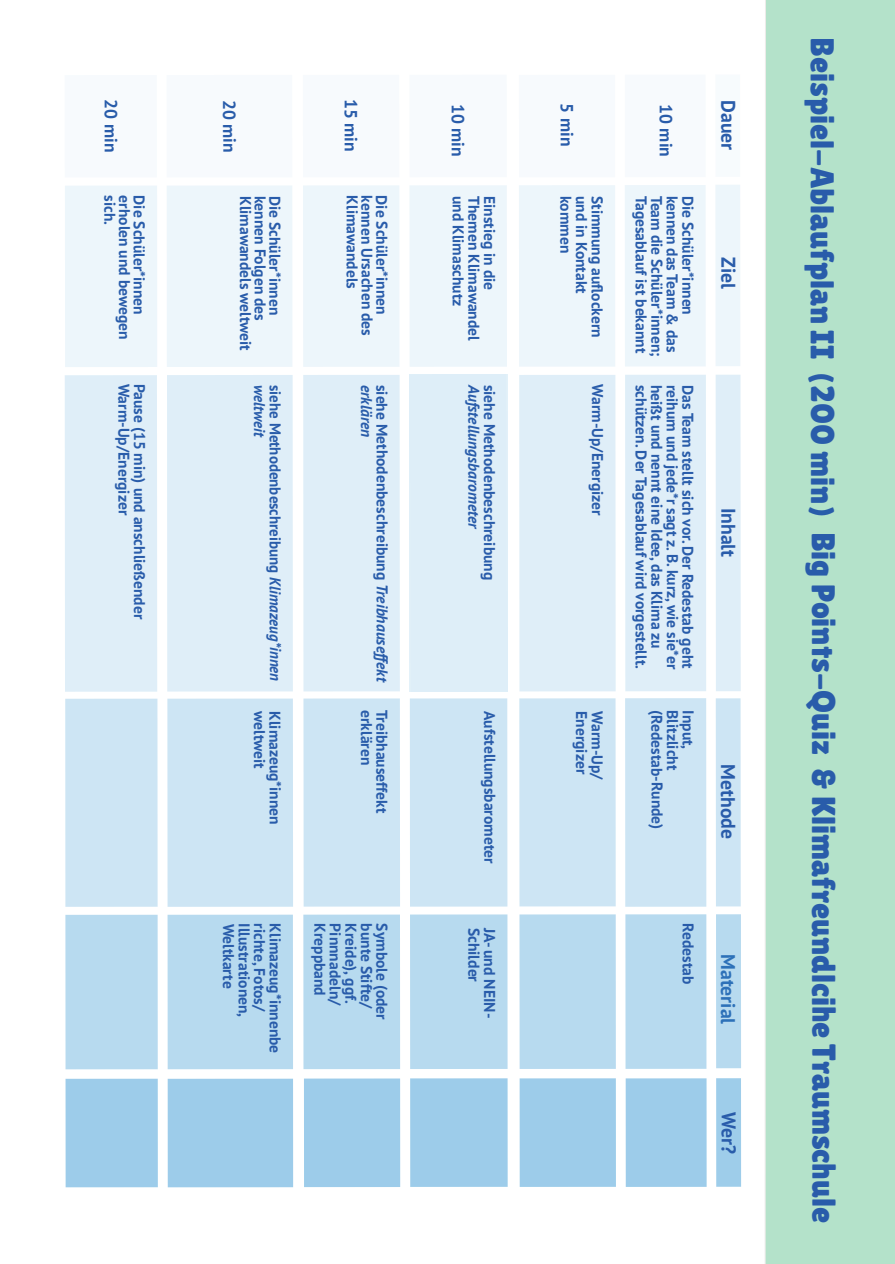
<style>
.page{position:relative;width:895px;height:1264px;background:#fff}
.page>*{position:absolute;margin:0;border:0;box-sizing:border-box;transform-origin:0 0}
.t1{font:33px "Lilita One";color:#295caa}
.t2{font:700 19.8px "PT Sans";color:#295caa}
.t3{font:700 17.55px "PT Sans";color:#295caa}
.t4{font:700 15.75px "PT Sans";color:#295caa}
.t5{font:700 15.6px/15.6px "PT Sans";color:#295caa}
.t6{font:700 15.6px/15.6px "PT Sans";color:#295caa;scale:.96 1}
.t7{font:italic 700 15.6px "PT Sans";color:#295caa}
.s1{font-style:italic}
</style>
<div class="page">
<div style="left:765px;top:0;width:129px;height:1264px;background:#b4e2ca"></div>
<div style="left:625px;top:914px;width:81px;height:155px;background:#b7daef"></div>
<div style="left:167px;top:915px;width:126px;height:154px;background:#b7daef"></div>
<div style="left:519px;top:914px;width:96px;height:155px;background:#b7daef"></div>
<div style="left:303px;top:915px;width:97px;height:154px;background:#b7daef"></div>
<div style="left:519px;top:375px;width:96px;height:316px;background:#dfeef8"></div>
<div style="left:625px;top:375px;width:81px;height:316px;background:#dfeef8"></div>
<div style="left:409px;top:185px;width:98px;height:182px;background:#edf6fb"></div>
<div style="left:518px;top:185px;width:97px;height:182px;background:#edf6fb"></div>
<div style="left:624px;top:185px;width:81px;height:182px;background:#edf6fb"></div>
<div style="left:409px;top:75px;width:97px;height:102px;background:#f7fafd"></div>
<div style="left:518px;top:75px;width:97px;height:102px;background:#f7fafd"></div>
<div style="left:624px;top:75px;width:81px;height:102px;background:#f7fafd"></div>
<div style="left:715px;top:375px;width:25px;height:316px;background:#dfeef8"></div>
<div style="left:715px;top:74px;width:25px;height:103px;background:#f7fbfd"></div>
<div style="left:715px;top:185px;width:25px;height:181px;background:#edf6fb"></div>
<div style="left:167px;top:375px;width:126px;height:317px;background:#dfeef8"></div>
<div style="left:303px;top:375px;width:97px;height:316px;background:#dfeef8"></div>
<div style="left:167px;top:185px;width:125px;height:182px;background:#edf6fb"></div>
<div style="left:303px;top:185px;width:96px;height:182px;background:#edf6fb"></div>
<div style="left:166px;top:75px;width:126px;height:102px;background:#f7fafd"></div>
<div style="left:303px;top:75px;width:96px;height:102px;background:#f7fafd"></div>
<div style="left:65px;top:375px;width:92px;height:317px;background:#dfeef8"></div>
<div style="left:65px;top:186px;width:92px;height:181px;background:#edf6fb"></div>
<div style="left:65px;top:75px;width:92px;height:103px;background:#f7fafd"></div>
<div style="left:167px;top:699px;width:126px;height:208px;background:#cde5f4"></div>
<div style="left:303px;top:698px;width:97px;height:209px;background:#cde5f4"></div>
<div style="left:409px;top:698px;width:98px;height:209px;background:#cde5f4"></div>
<div style="left:625px;top:698px;width:81px;height:209px;background:#cde5f4"></div>
<div style="left:519px;top:698px;width:96px;height:208px;background:#cde5f4"></div>
<div style="left:715px;top:698px;width:25px;height:208px;background:#cde5f4"></div>
<div style="left:65px;top:699px;width:92px;height:208px;background:#cde5f4"></div>
<div style="left:168px;top:1079px;width:125px;height:108px;background:#9dccea"></div>
<div style="left:304px;top:1078px;width:96px;height:109px;background:#9dccea"></div>
<div style="left:410px;top:1078px;width:97px;height:109px;background:#9dccea"></div>
<div style="left:519px;top:1078px;width:96px;height:109px;background:#9dccea"></div>
<div style="left:625px;top:1078px;width:81px;height:109px;background:#9dccea"></div>
<div style="left:410px;top:914px;width:97px;height:155px;background:#b7daef"></div>
<div style="left:715px;top:914px;width:25px;height:154px;background:#b7daef"></div>
<div style="left:716px;top:1078px;width:24px;height:109px;background:#9ecdea"></div>
<div style="left:65px;top:1079px;width:93px;height:108px;background:#9dccea"></div>
<div style="left:65px;top:915px;width:93px;height:154px;background:#b7daef"></div>
<p class="t3" style="left:118px;top:99px;width:54px;rotate:90deg">20 min</p>
<p class="t5" style="left:116px;top:195px;width:31px;rotate:90deg">sich.</p>
<p class="t5" style="left:131px;top:195px;width:145px;rotate:90deg">erholen und bewegen</p>
<p class="t5" style="left:146px;top:195px;width:121px;rotate:90deg">Die Schüler*innen</p>
<p class="t5" style="left:131px;top:384px;width:133px;rotate:90deg">Warm-Up/Energizer</p>
<p class="t5" style="left:146px;top:384px;width:237px;rotate:90deg">Pause (15 min) und anschließender</p>
<p class="t3" style="left:237px;top:100px;width:54px;rotate:90deg">20 min</p>
<p class="t3" style="left:358px;top:99px;width:54px;rotate:90deg">15 min</p>
<p class="t3" style="left:465px;top:104px;width:54px;rotate:90deg">10 min</p>
<p class="t5" style="left:252px;top:196px;width:156px;rotate:90deg">Klimawandels weltweit</p>
<p class="t5" style="left:267px;top:196px;width:126px;rotate:90deg">kennen Folgen des</p>
<p class="t5" style="left:281px;top:196px;width:121px;rotate:90deg">Die Schüler*innen</p>
<p class="t5" style="left:359px;top:195px;width:95px;rotate:90deg">Klimawandels</p>
<p class="t5" style="left:373px;top:195px;width:142px;rotate:90deg">kennen Ursachen des</p>
<p class="t5" style="left:388px;top:195px;width:121px;rotate:90deg">Die Schüler*innen</p>
<p class="t6" style="left:282px;top:385px;width:310px;rotate:90deg">siehe Methodenbeschreibung <span class="s1">Klimazeug*innen weltweit</span></p>
<p class="t5" style="left:388px;top:385px;width:299px;rotate:90deg">siehe Methodenbeschreibung <span class="s1">Treibhauseffekt erklären</span></p>
<p class="t5" style="left:465px;top:196px;width:112px;rotate:90deg">und Klimaschutz</p>
<p class="t5" style="left:480px;top:196px;width:146px;rotate:90deg">Themen Klimawandel</p>
<p class="t5" style="left:496px;top:196px;width:96px;rotate:90deg">Einstieg in die</p>
<p class="t7" style="left:480px;top:385px;width:147px;rotate:90deg">Aufstellungsbarometer</p>
<p class="t5" style="left:496px;top:385px;width:197px;rotate:90deg">siehe Methodenbeschreibung</p>
<p class="t3" style="left:574px;top:103px;width:44px;rotate:90deg">5 min</p>
<p class="t5" style="left:572px;top:196px;width:59px;rotate:90deg">kommen</p>
<p class="t5" style="left:588px;top:196px;width:99px;rotate:90deg">und in Kontakt</p>
<p class="t5" style="left:603px;top:196px;width:143px;rotate:90deg">Stimmung auflockern</p>
<p class="t5" style="left:604px;top:384px;width:133px;rotate:90deg">Warm-Up/Energizer</p>
<p class="t5" style="left:266px;top:711px;width:59px;rotate:90deg">weltweit</p>
<p class="t5" style="left:281px;top:711px;width:115px;rotate:90deg">Klimazeug*innen</p>
<p class="t5" style="left:373px;top:710px;width:57px;rotate:90deg">erklären</p>
<p class="t5" style="left:388px;top:710px;width:104px;rotate:90deg">Treibhauseffekt</p>
<p class="t5" style="left:496px;top:711px;width:154px;rotate:90deg">Aufstellungsbarometer</p>
<p class="t5" style="left:588px;top:711px;width:64px;rotate:90deg">Energizer</p>
<p class="t5" style="left:603px;top:711px;width:71px;rotate:90deg">Warm-Up/</p>
<p class="t5" style="left:235px;top:923px;width:67px;rotate:90deg">Weltkarte</p>
<p class="t5" style="left:251px;top:923px;width:95px;rotate:90deg">Illustrationen,</p>
<p class="t5" style="left:266px;top:923px;width:90px;rotate:90deg">richte, Fotos/</p>
<p class="t5" style="left:282px;top:923px;width:131px;rotate:90deg">Klimazeug*innenbe</p>
<p class="t5" style="left:326px;top:923px;width:74px;rotate:90deg">Kreppband</p>
<p class="t5" style="left:342px;top:923px;width:84px;rotate:90deg">Pinnnadeln/</p>
<p class="t5" style="left:357px;top:923px;width:81px;rotate:90deg">Kreide), ggf.</p>
<p class="t5" style="left:373px;top:923px;width:87px;rotate:90deg">bunte Stifte/</p>
<p class="t5" style="left:388px;top:923px;width:98px;rotate:90deg">Symbole (oder</p>
<p class="t4" style="left:480px;top:928px;width:56px;rotate:90deg">Schilder</p>
<p class="t4" style="left:496px;top:928px;width:92px;rotate:90deg">JA- und NEIN-</p>
<p class="t3" style="left:673px;top:104px;width:54px;rotate:90deg">10 min</p>
<p class="t5" style="left:647px;top:196px;width:159px;rotate:90deg">Tagesablauf ist bekannt</p>
<p class="t5" style="left:663px;top:196px;width:162px;rotate:90deg">Team die Schüler*innen;</p>
<p class="t5" style="left:678px;top:196px;width:158px;rotate:90deg">kennen das Team &amp; das</p>
<p class="t5" style="left:694px;top:196px;width:121px;rotate:90deg">Die Schüler*innen</p>
<p class="t5" style="left:647px;top:385px;width:285px;rotate:90deg">schützen. Der Tagesablauf wird vorgestellt.</p>
<p class="t5" style="left:663px;top:385px;width:265px;rotate:90deg">heißt und nennt eine Idee, das Klima zu</p>
<p class="t5" style="left:678px;top:385px;width:286px;rotate:90deg">reihum und jede*r sagt z. B. kurz, wie sie*er</p>
<p class="t5" style="left:694px;top:385px;width:285px;rotate:90deg">Das Team stellt sich vor. Der Redestab geht</p>
<p class="t5" style="left:663px;top:710px;width:120px;rotate:90deg">(Redestab-Runde)</p>
<p class="t5" style="left:679px;top:710px;width:61px;rotate:90deg">Blitzlicht</p>
<p class="t5" style="left:694px;top:710px;width:41px;rotate:90deg">Input,</p>
<p class="t2" style="left:736px;top:100px;width:52px;rotate:90deg">Dauer</p>
<p class="t2" style="left:736px;top:257px;width:33px;rotate:90deg">Ziel</p>
<p class="t2" style="left:736px;top:508px;width:51px;rotate:90deg">Inhalt</p>
<p class="t2" style="left:736px;top:764px;width:76px;rotate:90deg">Methode</p>
<p class="t5" style="left:694px;top:923px;width:62px;rotate:90deg">Redestab</p>
<p class="t2" style="left:736px;top:954px;width:72px;rotate:90deg">Material</p>
<p class="t2" style="left:736px;top:1112px;width:43px;rotate:90deg">Wer?</p>
<h1 class="t1" style="left:842px;top:37px;width:1187px;rotate:90deg">Beispiel-Ablaufplan II (200 min) Big Points-Quiz &amp; Klimafreundlcihe Traumschule</h1>
</div>
